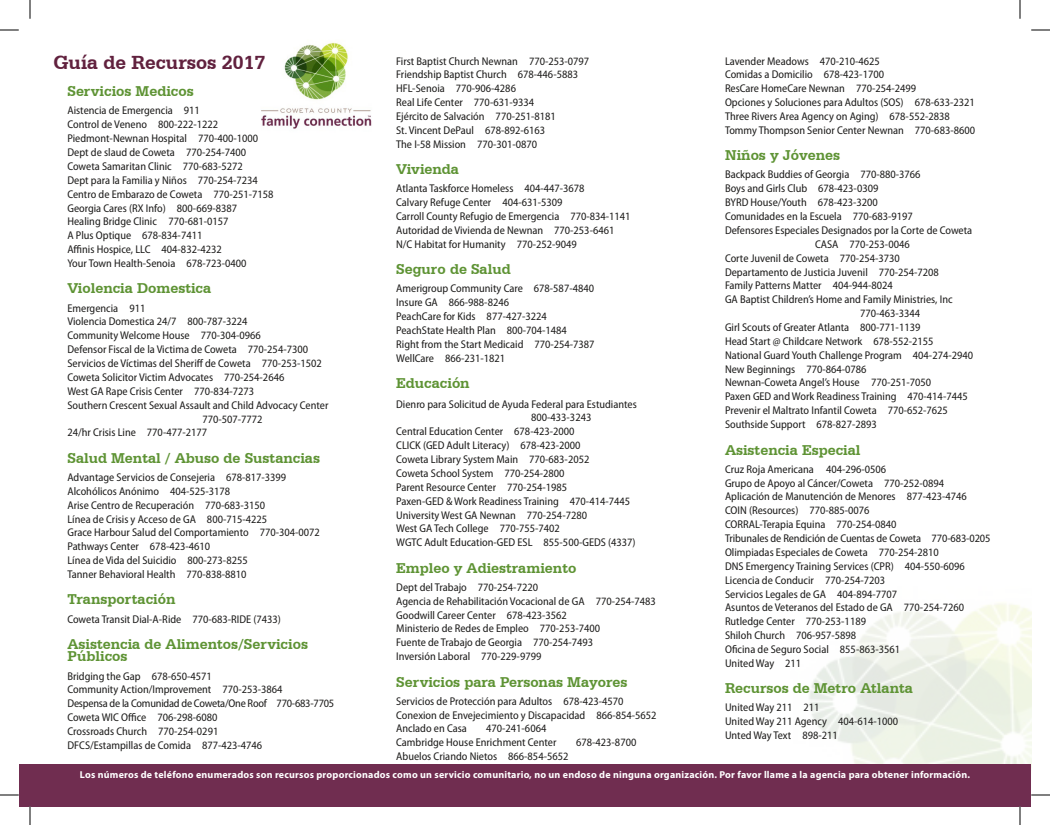
<style>
.page{position:relative;width:1050px;height:825px;background:#fff}
.page>*{position:absolute;margin:0;border:0;box-sizing:border-box;transform-origin:0 0}
.t1{font:700 20px "Serifa BT";color:#61213e}
.t2{font:700 15px/12.5px "Serifa BT";color:#5e9334}
.t3{font:semi-condensed 11.25px/13.9px "Myriad Pro";color:#1c1b1a}
.t4{font:700 10px "Myriad Pro";letter-spacing:.02em;color:#fff}
</style>
<div class="page">
<div style="left:19px;top:764px;width:1012px;height:42px;background:#702d50"></div>
<img style="left:261px;top:42px;width:111px;height:87px">
<svg style="left:0;top:30px;width:19px;height:1px"></svg>
<svg style="left:1031px;top:30px;width:19px;height:1px"></svg>
<svg style="left:0;top:795px;width:19px;height:1px"></svg>
<svg style="left:1031px;top:795px;width:19px;height:1px"></svg>
<svg style="left:30px;top:0;width:1px;height:19px"></svg>
<svg style="left:30px;top:806px;width:1px;height:19px"></svg>
<svg style="left:1020px;top:0;width:1px;height:19px"></svg>
<svg style="left:1020px;top:806px;width:1px;height:19px"></svg>
<h1 class="t1" style="left:53px;top:50px;width:214px">Guía de Recursos 2017</h1>
<h2 class="t2" style="left:67px;top:85px;width:128px">Servicios Medicos</h2>
<p class="t3" style="left:67px;top:104px;width:208px">Aistencia de Emergencia 911<br>Control de Veneno 800-222-1222<br>Piedmont-Newnan Hospital 770-400-1000<br>Dept de slaud de Coweta 770-254-7400<br>Coweta Samaritan Clinic 770-683-5272<br>Dept para la Familia y Niños 770-254-7234<br>Centro de Embarazo de Coweta 770-251-7158<br>Georgia Cares (RX Info) 800-669-8387<br>Healing Bridge Clinic 770-681-0157<br>A Plus Optique 678-834-7411<br>Affinis Hospice, LLC 404-832-4232<br>Your Town Health-Senoia 678-723-0400</p>
<h2 class="t2" style="left:67px;top:282px;width:145px">Violencia Domestica</h2>
<p class="t3" style="left:67px;top:301px;width:79px">Emergencia 911</p>
<p class="t3" style="left:67px;top:315px;width:182px">Violencia Domestica 24/7 800-787-3224</p>
<p class="t3" style="left:67px;top:329px;width:195px">Community Welcome House 770-304-0966</p>
<p class="t3" style="left:67px;top:343px;width:242px">Defensor Fiscal de la Victima de Coweta 770-254-7300</p>
<p class="t3" style="left:67px;top:357px;width:256px">Servicios de Víctimas del Sheriff de Coweta 770-253-1502</p>
<p class="t3" style="left:67px;top:370px;width:218px">Coweta Solicitor Victim Advocates 770-254-2646</p>
<p class="t3" style="left:67px;top:384px;width:188px">West GA Rape Crisis Center 770-834-7273</p>
<p class="t3" style="left:67px;top:398px;width:263px">Southern Crescent Sexual Assault and Child Advocacy Center</p>
<p class="t3" style="left:202px;top:412px;width:62px">770-507-7772</p>
<p class="t3" style="left:67px;top:426px;width:141px">24/hr Crisis Line 770-477-2177</p>
<h2 class="t2" style="left:67px;top:451px;width:254px">Salud Mental / Abuso de Sustancias</h2>
<p class="t3" style="left:67px;top:471px;width:254px">Advantage Servicios de Consejeria 678-817-3399<br>Alcohólicos Anónimo 404-525-3178<br>Arise Centro de Recuperación 770-683-3150<br>Línea de Crisis y Acceso de GA 800-715-4225<br>Grace Harbour Salud del Comportamiento 770-304-0072<br>Pathways Center 678-423-4610<br>Línea de Vida del Suicidio 800-273-8255<br>Tanner Behavioral Health 770-838-8810</p>
<h2 class="t2" style="left:67px;top:593px;width:110px">Transportación</h2>
<p class="t3" style="left:67px;top:612px;width:215px">Coweta Transit Dial-A-Ride 770-683-RIDE (7433)</p>
<h2 class="t2" style="left:67px;top:637px;width:242px">Asistencia de Alimentos/Servicios<br>Públicos</h2>
<p class="t3" style="left:67px;top:669px;width:268px">Bridging the Gap 678-650-4571<br>Community Action/Improvement 770-253-3864<br>Despensa de la Comunidad de Coweta/One Roof 770-683-7705<br>Coweta WIC Office 706-298-6080<br>Crossroads Church 770-254-0291<br>DFCS/Estampillas de Comida 877-423-4746</p>
<p class="t3" style="left:396px;top:54px;width:194px">First Baptist Church Newnan 770-253-0797<br>Friendship Baptist Church 678-446-5883<br>HFL-Senoia 770-906-4286<br>Real Life Center 770-631-9334<br>Ejército de Salvación 770-251-8181<br>St. Vincent DePaul 678-892-6163<br>The I-58 Mission 770-301-0870</p>
<h2 class="t2" style="left:396px;top:163px;width:64px">Vivienda</h2>
<p class="t3" style="left:396px;top:182px;width:236px">Atlanta Taskforce Homeless 404-447-3678<br>Calvary Refuge Center 404-631-5309<br>Carroll County Refugio de Emergencia 770-834-1141<br>Autoridad de Vivienda de Newnan 770-253-6461<br>N/C Habitat for Humanity 770-252-9049</p>
<h2 class="t2" style="left:396px;top:263px;width:116px">Seguro de Salud</h2>
<p class="t3" style="left:396px;top:282px;width:200px">Amerigroup Community Care 678-587-4840<br>Insure GA 866-988-8246<br>PeachCare for Kids 877-427-3224<br>PeachState Health Plan 800-704-1484<br>Right from the Start Medicaid 770-254-7387<br>WellCare 866-231-1821</p>
<h2 class="t2" style="left:396px;top:376px;width:75px">Educación</h2>
<p class="t3" style="left:396px;top:397px;width:242px">Dienro para Solicitud de Ayuda Federal para Estudiantes</p>
<p class="t3" style="left:531px;top:411px;width:62px">800-433-3243</p>
<p class="t3" style="left:396px;top:425px;width:180px">Central Education Center 678-423-2000</p>
<p class="t3" style="left:396px;top:439px;width:186px">CLICK (GED Adult Literacy) 678-423-2000</p>
<p class="t3" style="left:396px;top:453px;width:195px">Coweta Library System Main 770-683-2052</p>
<p class="t3" style="left:396px;top:466px;width:170px">Coweta School System 770-254-2800</p>
<p class="t3" style="left:396px;top:480px;width:173px">Parent Resource Center 770-254-1985</p>
<p class="t3" style="left:396px;top:494px;width:235px">Paxen-GED &amp; Work Readiness Training 470-414-7445</p>
<p class="t3" style="left:396px;top:508px;width:192px">University West GA Newnan 770-254-7280</p>
<p class="t3" style="left:396px;top:522px;width:165px">West GA Tech College 770-755-7402</p>
<p class="t3" style="left:396px;top:536px;width:241px">WGTC Adult Education-GED ESL 855-500-GEDS (4337)</p>
<h2 class="t2" style="left:396px;top:561px;width:182px">Empleo y Adiestramiento</h2>
<p class="t3" style="left:396px;top:580px;width:261px">Dept del Trabajo 770-254-7220<br>Agencia de Rehabilitación Vocacional de GA 770-254-7483<br>Goodwill Career Center 678-423-3562<br>Ministerio de Redes de Empleo 770-253-7400<br>Fuente de Trabajo de Georgia 770-254-7493<br>Inversión Laboral 770-229-9799</p>
<h2 class="t2" style="left:396px;top:675px;width:233px">Servicios para Personas Mayores</h2>
<p class="t3" style="left:396px;top:694px;width:262px">Servicios de Protección para Adultos 678-423-4570<br>Conexion de Envejecimiento y Discapacidad 866-854-5652<br>Anclado en Casa</p>
<p class="t3" style="left:396px;top:722px;width:162px;text-indent:90px">470-241-6064<br>Cambridge House Enrichment Center</p>
<p class="t3" style="left:576px;top:736px;width:62px">678-423-8700</p>
<p class="t3" style="left:396px;top:750px;width:174px">Abuelos Criando Nietos 866-854-5652</p>
<p class="t3" style="left:725px;top:54px;width:252px">Lavender Meadows 470-210-4625<br>Comidas a Domicilio 678-423-1700<br>ResCare HomeCare Newnan 770-254-2499<br>Opciones y Soluciones para Adultos (SOS) 678-633-2321<br>Three Rivers Area Agency on Aging) 678-552-2838<br>Tommy Thompson Senior Center Newnan 770-683-8600</p>
<h2 class="t2" style="left:725px;top:149px;width:117px">Niños y Jóvenes</h2>
<p class="t3" style="left:725px;top:168px;width:197px">Backpack Buddies of Georgia 770-880-3766</p>
<p class="t3" style="left:725px;top:182px;width:155px">Boys and Girls Club 678-423-0309</p>
<p class="t3" style="left:725px;top:196px;width:155px">BYRD House/Youth 678-423-3200</p>
<p class="t3" style="left:725px;top:210px;width:190px">Comunidades en la Escuela 770-683-9197</p>
<p class="t3" style="left:725px;top:223px;width:249px">Defensores Especiales Designados por la Corte de Coweta</p>
<p class="t3" style="left:815px;top:237px;width:96px">CASA 770-253-0046</p>
<p class="t3" style="left:725px;top:251px;width:176px">Corte Juvenil de Coweta 770-254-3730</p>
<p class="t3" style="left:725px;top:265px;width:216px">Departamento de Justicia Juvenil 770-254-7208</p>
<p class="t3" style="left:725px;top:279px;width:169px">Family Patterns Matter 404-944-8024</p>
<p class="t3" style="left:725px;top:293px;width:229px">GA Baptist Children’s Home and Family Ministries, Inc</p>
<p class="t3" style="left:860px;top:307px;width:62px">770-463-3344</p>
<p class="t3" style="left:725px;top:321px;width:197px">Girl Scouts of Greater Atlanta 800-771-1139</p>
<p class="t3" style="left:725px;top:334px;width:210px">Head Start @ Childcare Network 678-552-2155</p>
<p class="t3" style="left:725px;top:348px;width:250px">National Guard Youth Challenge Program 404-274-2940</p>
<p class="t3" style="left:725px;top:362px;width:143px">New Beginnings 770-864-0786</p>
<p class="t3" style="left:725px;top:376px;width:208px">Newnan-Coweta Angel’s House 770-251-7050</p>
<p class="t3" style="left:725px;top:390px;width:244px">Paxen GED and Work Readiness Training 470-414-7445</p>
<p class="t3" style="left:725px;top:404px;width:224px">Prevenir el Maltrato Infantil Coweta 770-652-7625</p>
<p class="t3" style="left:725px;top:418px;width:153px">Southside Support 678-827-2893</p>
<h2 class="t2" style="left:725px;top:443px;width:137px">Asistencia Especial</h2>
<p class="t3" style="left:725px;top:462px;width:267px">Cruz Roja Americana 404-296-0506<br>Grupo de Apoyo al Cáncer/Coweta 770-252-0894<br>Aplicación de Manutención de Menores 877-423-4746<br>COIN (Resources) 770-885-0076<br>CORRAL-Terapia Equina 770-254-0840<br>Tribunales de Rendición de Cuentas de Coweta 770-683-0205<br>Olimpiadas Especiales de Coweta 770-254-2810<br>DNS Emergency Training Services (CPR) 404-550-6096<br>Licencia de Conducir 770-254-7203<br>Servicios Legales de GA 404-894-7707<br>Asuntos de Veteranos del Estado de GA 770-254-7260<br>Rutledge Center 770-253-1189<br>Shiloh Church 706-957-5898<br>Oficina de Seguro Social 855-863-3561<br>United Way 211</p>
<h2 class="t2" style="left:725px;top:682px;width:190px">Recursos de Metro Atlanta</h2>
<p class="t3" style="left:725px;top:701px;width:175px">United Way 211 211<br>United Way 211 Agency 404-614-1000<br>Unted Way Text 898-211</p>
<p class="t4" style="left:80px;top:768px;width:892px">Los números de teléfono enumerados son recursos proporcionados como un servicio comunitario, no un endoso de ninguna organización. Por favor llame a la agencia para obtener información.</p>
</div>
